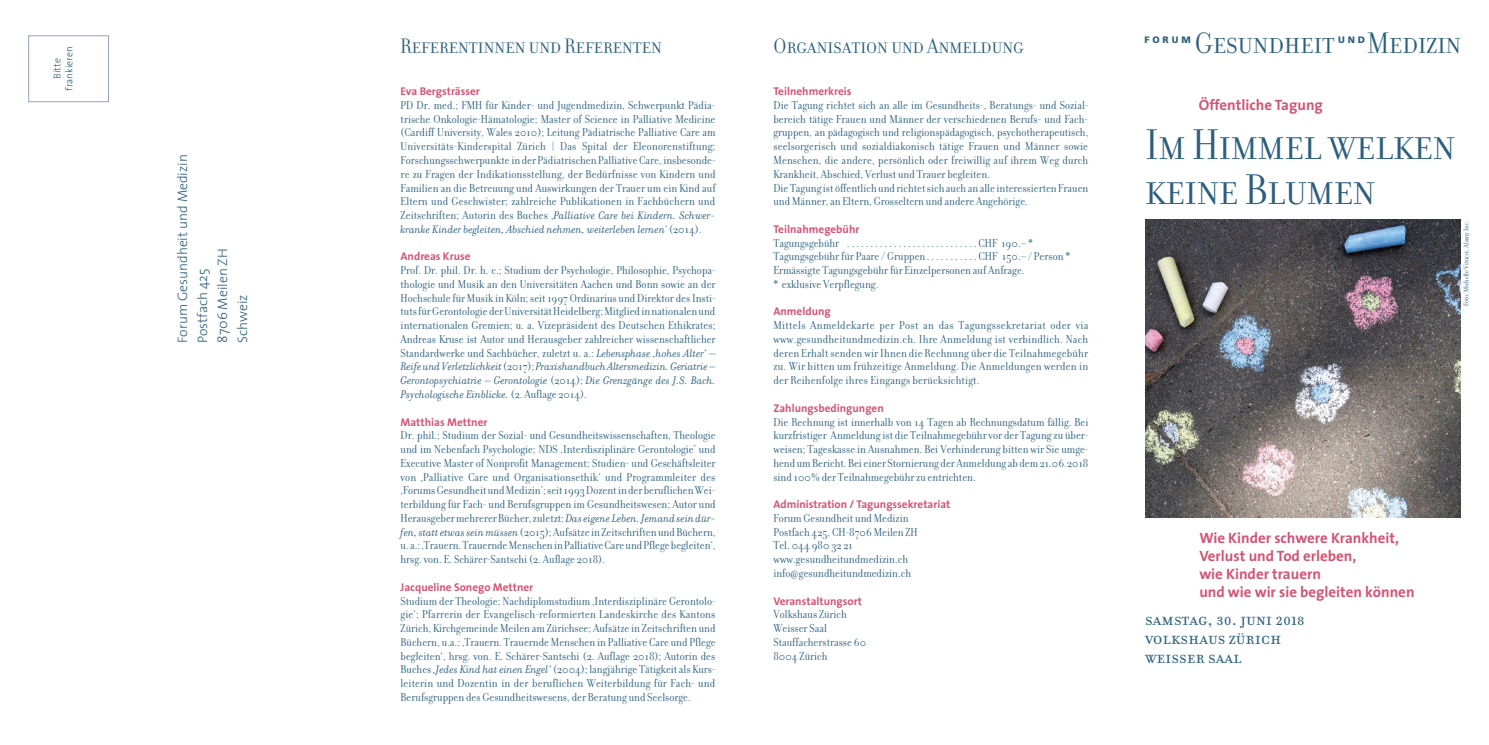
<style>
.page{position:relative;width:1489px;height:745px;background:#fff}
.page>*{position:absolute;margin:0;border:0;box-sizing:border-box;transform-origin:0 0}
.t1{font:46.25px/45px "Filosofia Grand S Caps";color:#2b5f7d}
.t2{font:32px "Filosofia Grand S Caps";color:#2b5f7d}
.t3{font:22.5px "Filosofia Grand S Caps";color:#2b5f7d}
.t4{font:20px/18.8px "Filosofia All Small Caps";color:#2b5f7d}
.t5{font:700 15px/18px "The Sans";color:#d15576}
.t6{font:300 13.75px/20px "The Sans";color:#2b5f7d}
.t7{font:12.5px/13.8px "Filosofia Grand";color:#2b5f7d;text-align:justify}
.t8{font:italic 11.88px/13.8px "Filosofia";color:#2b5f7d}
.t9{font:700 11.25px "The Sans";color:#d15576}
.t10{font:300 10px/12px "The Sans";color:#2b5f7d;text-align:center}
.t11{font:900 9.38px "Frutiger";letter-spacing:.305em;color:#2b5f7d}
.t12{font:7.5px "Filosofia Grand";color:#2b5f7d}
.s1{font-family:"Filosofia Grand";font-style:normal;font-size:12.5px}
.s2{font-family:"Filosofia";font-style:italic;font-size:11.88px}
</style>
<div class="page">
<div style="left:28px;top:35px;width:81px;height:67px;border:1px solid #94a5b8"></div>
<img style="left:1145px;top:220px;width:314px;height:297px">
<p class="t10" style="left:52px;top:91px;width:46px;rotate:-90deg">Bitte frankieren</p>
<p class="t6" style="left:174px;top:342px;width:190px;rotate:-90deg">Forum Gesundheit und Medizin<br>Postfach 425<br>8706 Meilen ZH<br>Schweiz</p>
<h3 class="t3" style="left:400px;top:39px;width:263px">Referentinnen und Referenten</h3>
<h3 class="t3" style="left:773px;top:39px;width:251px">Organisation und Anmeldung</h3>
<p class="t9" style="left:400px;top:87px;width:81px">Eva Bergsträsser</p>
<p class="t7" style="left:400px;top:100px;width:316px">PD Dr. med.; FMH für Kinder- und Jugendmedizin, Schwerpunkt Pädia&shy;trische Onkologie−Hämatologie; Master of Science in Palliative Medicine (Cardiff University, Wales 2010); Leitung Pädiatrische Palliative Care am Universitäts-Kinderspital Zürich | Das Spital der Eleonorenstiftung; Forschungsschwerpunkte in der Pädiatrischen Palliative Care, insbesonde&shy;re zu Fragen der Indikationsstellung, der Bedürfnisse von Kindern und Familien an die Betreuung und Auswirkungen der Trauer um ein Kind auf Eltern und Geschwister; zahlreiche Publikationen in Fachbüchern und</p>
<p class="t8" style="left:400px;top:210px;width:316px"><span class="s1">Zeitschriften; Autorin des Buches ‚</span>Palliative Care bei Kindern. Schwer&shy;kranke Kinder begleiten, Abschied nehmen, weiterleben lernen<span class="s1">‘ (2014).</span></p>
<p class="t9" style="left:400px;top:252px;width:71px">Andreas Kruse</p>
<p class="t7" style="left:400px;top:265px;width:316px">Prof. Dr. phil. Dr. h. c.; Studium der Psychologie, Philosophie, Psychopa&shy;thologie und Musik an den Universitäten Aachen und Bonn sowie an der Hochschule für Musik in Köln; seit 1997 Ordinarius und Direktor des Insti&shy;tuts für Gerontologie der Universität Heidelberg; Mitglied in nationalen und internationalen Gremien; u. a. Vizepräsident des Deutschen Ethikrates; Andreas Kruse ist Autor und Herausgeber zahlreicher wissenschaftlicher Standardwerke und Sachbücher, zuletzt u. a.: <span class="s2">Lebensphase ‚hohes Alter‘ –</span></p>
<p class="t8" style="left:400px;top:361px;width:316px;text-align:justify">Reife und Verletzlichkeit<span class="s1">(2017);</span> Praxishandbuch Altersmedizin. Geriatrie – Gerontopsychiatrie – Gerontologie <span class="s1">(2014);</span> Die Grenzgänge des J.S. Bach.<br>Psychologische Einblicke.<span class="s1">(2. Auflage 2014).</span></p>
<p class="t9" style="left:400px;top:417px;width:88px">Matthias Mettner</p>
<p class="t7" style="left:400px;top:430px;width:316px">Dr. phil.; Studium der Sozial- und Gesundheitswissenschaften, Theologie und im Nebenfach Psychologie; NDS ‚Interdisziplinäre Gerontologie’ und Executive Master of Nonprofit Management; Studien- und Geschäftsleiter von ‚Palliative Care und Organisationsethik‘ und Programmleiter des ‚Forums Gesundheit und Medizin’; seit 1993 Dozent in der beruflichen Wei&shy;terbildung für Fach- und Berufsgruppen im Gesundheitswesen; Autor und Herausgeber mehrerer Bücher, zuletzt: <span class="s2">Das eigene Leben. Jemand sein dür&shy;fen, statt etwas sein müssen</span>(2015); Aufsätze in Zeitschriften und Büchern, u. a.: ‚Trauern. Trauernde Menschen in Palliative Care und Pflege begleiten‘, hrsg. von. E. Schärer-Santschi (2. Auflage 2018).</p>
<p class="t9" style="left:400px;top:582px;width:134px">Jacqueline Sonego Mettner</p>
<p class="t7" style="left:400px;top:595px;width:316px">Studium der Theologie; Nachdiplomstudium ‚Interdisziplinäre Gerontolo&shy;gie‘; Pfarrerin der Evangelisch-reformierten Landeskirche des Kantons Zürich, Kirchgemeinde Meilen am Zürichsee; Aufsätze in Zeitschriften und Büchern, u.a.: ‚Trauern. Trauernde Menschen in Palliative Care und Pflege begleiten‘, hrsg. von. E. Schärer-Santschi (2. Auflage 2018); Autorin des Buches <span class="s2">‚Jedes Kind hat einen Engel‘</span>(2004); langjährige Tätigkeit als Kurs&shy;leiterin und Dozentin in der beruflichen Weiterbildung für Fach- und Berufsgruppen des Gesundheitswesens, der Beratung und Seelsorge.</p>
<p class="t9" style="left:773px;top:87px;width:80px">Teilnehmerkreis</p>
<p class="t7" style="left:773px;top:100px;width:316px;text-align:left">Die Tagung richtet sich an alle im Gesundheits-, Beratungs- und Sozial&shy;bereich tätige Frauen und Männer der verschiedenen Berufs- und Fach&shy;gruppen, an pädagogisch und religionspädagogisch, psychotherapeutisch, seelsorgerisch und sozialdiakonisch tätige Frauen und Männer sowie Menschen, die andere, persönlich oder freiwillig auf ihrem Weg durch Krankheit, Abschied, Verlust und Trauer begleiten.<br>Die Tagung ist öffentlich und richtet sich auch an alle interessierten Frauen und Männer, an Eltern, Grosseltern und andere Angehörige.</p>
<p class="t9" style="left:773px;top:224px;width:87px">Teilnahmegebühr</p>
<p class="t7" style="left:773px;top:237px;width:298px;text-align:left">Tagungsgebühr . . . . . . . . . . . . . . . . . . . . . . . . . . . . CHF 190.–* Tagungsgebühr für Paare / Gruppen . . . . . . . . . . . CHF 150.– / Person * Ermässigte Tagungsgebühr für Einzelpersonen auf Anfrage.<br>* exklusive Verpflegung.</p>
<p class="t9" style="left:773px;top:307px;width:59px">Anmeldung</p>
<p class="t7" style="left:773px;top:320px;width:316px">Mittels Anmeldekarte per Post an das Tagungssekretariat oder via www.gesundheitundmedizin.ch. Ihre Anmeldung ist verbindlich. Nach deren Erhalt senden wir Ihnen die Rechnung über die Teilnahmegebühr zu. Wir bitten um frühzeitige Anmeldung. Die Anmeldungen werden in der Reihenfolge ihres Eingangs berücksichtigt.</p>
<p class="t9" style="left:773px;top:403px;width:112px">Zahlungsbedingungen</p>
<p class="t7" style="left:773px;top:416px;width:316px">Die Rechnung ist innerhalb von 14 Tagen ab Rechnungsdatum fällig. Bei kurzfristiger Anmeldung ist die Teilnahmegebühr vor der Tagung zu über&shy;weisen; Tageskasse in Ausnahmen. Bei Verhinderung bitten wir Sie umge&shy;hend um Bericht. Bei einer Stornierung der Anmeldung ab dem 21.06.2018 sind 100% der Teilnahmegebühr zu entrichten.</p>
<p class="t9" style="left:773px;top:499px;width:178px">Administration / Tagungssekretariat</p>
<p class="t7" style="left:773px;top:512px;width:146px;text-align:left">Forum Gesundheit und Medizin<br>Postfach 425, CH-8706 Meilen ZH<br>Tel. 044 980 32 21 www.gesundheitundmedizin.ch info@gesundheitundmedizin.ch</p>
<p class="t9" style="left:773px;top:596px;width:90px">Veranstaltungsort</p>
<p class="t7" style="left:773px;top:608px;width:94px;text-align:left">Volkshaus Zürich<br>Weisser Saal<br>Stauffacherstrasse 60<br>8004 Zürich</p>
<h2 class="t2" style="left:1194px;top:33px;width:268px">Gesundheit Medizin</h2>
<p class="t11" style="left:1144px;top:36px;width:48px">FORUM</p>
<p class="t11" style="left:1337px;top:36px;width:28px">UND</p>
<p class="t5" style="left:1198px;top:97px;width:125px">Öffentliche Tagung</p>
<h1 class="t1" style="left:1145px;top:128px;width:311px">Im Himmel welken keine Blumen</h1>
<p class="t12" style="left:1463px;top:306px;width:87px;rotate:-90deg">Foto: Michelle Vitucci, Alamy Inc.</p>
<p class="t5" style="left:1199px;top:530px;width:217px">Wie Kinder schwere Krankheit,<br>Verlust und Tod erleben,<br>wie Kinder trauern<br>und wie wir sie begleiten können</p>
<h3 class="t4" style="left:1145px;top:608px;width:161px">Samstag, 30. Juni 2018<br>Volkshaus Zürich<br>Weisser Saal</h3>
</div>
